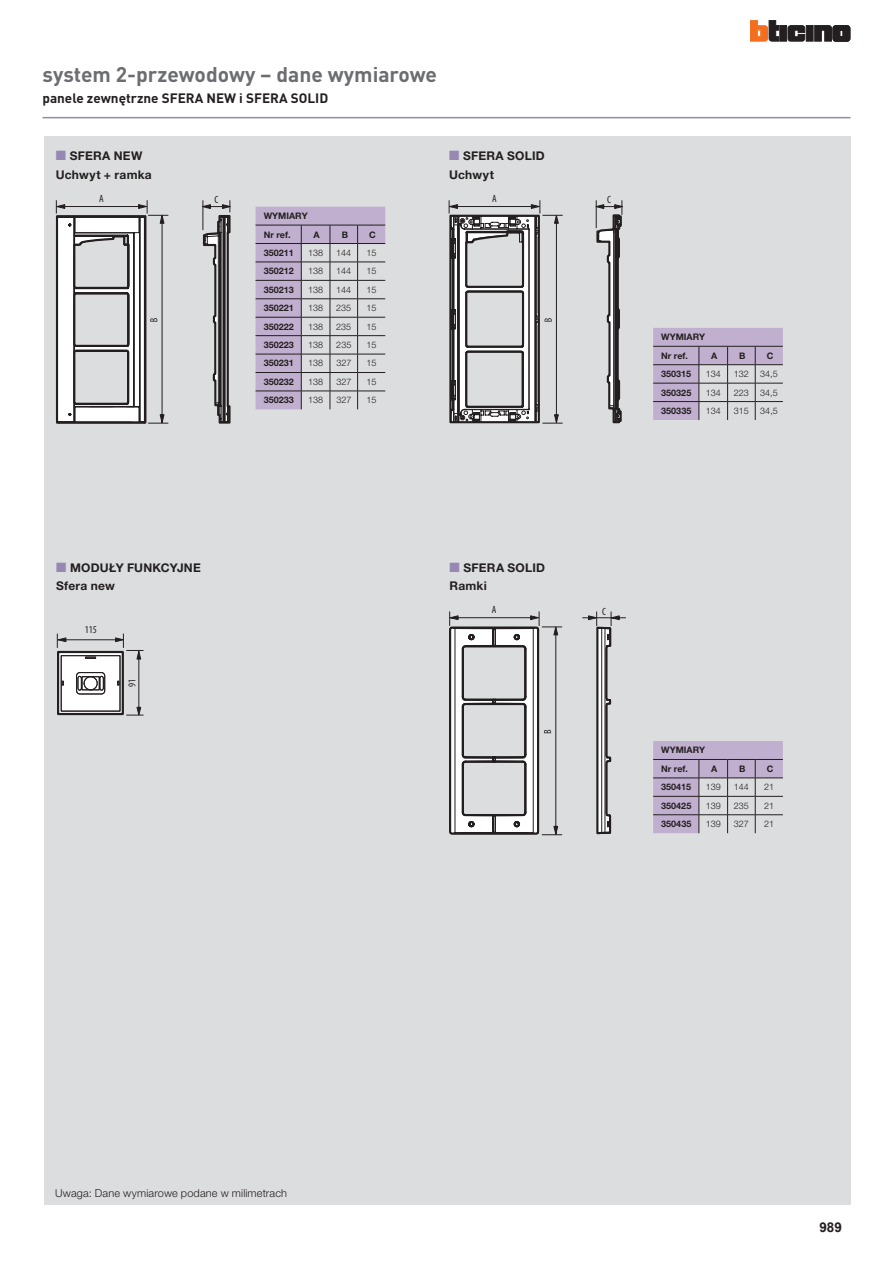
<style>
.page{position:relative;width:893px;height:1263px;background:#fff}
.page>*{position:absolute;margin:0;border:0;box-sizing:border-box;transform-origin:0 0}
.t1{font:700 21px "DIN Pro Pl";color:#6c6d70}
.t2{font:700 13.5px "DIN Pro Pl";color:#231f20}
.t3{font:700 13.5px "Arial";color:#231f20}
.t4{font:700 12px/18.3px "Helvetica Neue LT Pro";letter-spacing:.02em;color:#231f20}
.t5{font:300 10.95px "Helvetica Neue LT Pro";letter-spacing:.015em;color:#231f20}
.t6{font:condensed 10.5px "Myriad Pro";color:#231f20}
.t7{font:700 9px/18.5px "Helvetica Neue LT Pro";color:#231f20}
.t8{font:300 9px "Helvetica Neue LT Pro";color:#231f20}
.s1{color:#9589b4}
</style>
<div class="page">
<hr style="left:42px;top:117px;width:808px;height:1px;background:#9589b4">
<div style="left:780px;top:26px;width:6px;height:15px;background:#231f20"></div>
<div style="left:806px;top:26px;width:7px;height:15px;background:#231f20;border:1px solid #231f20"></div>
<svg style="left:815px;top:25px;width:35px;height:16px"></svg>
<svg style="left:750px;top:21px;width:29px;height:20px"></svg>
<svg style="left:788px;top:25px;width:17px;height:16px"></svg>
<div style="left:44px;top:137px;width:806px;height:1068px;background:#dcdddf"></div>
<svg style="left:653px;top:328px;width:130px;height:92px"></svg>
<svg style="left:653px;top:741px;width:130px;height:92px"></svg>
<svg style="left:256px;top:207px;width:129px;height:202px"></svg>
<svg style="left:57px;top:634px;width:9px;height:14px"></svg>
<hr style="left:58px;top:639px;width:62px;height:1px;background:#231f20">
<svg style="left:126px;top:707px;width:18px;height:9px"></svg>
<svg style="left:115px;top:634px;width:29px;height:25px"></svg>
<hr style="left:139px;top:651px;width:1px;height:61px;background:#231f20">
<div style="left:58px;top:652px;width:65px;height:62px;background:#fff"></div>
<div style="left:57px;top:651px;width:67px;height:64px;border:2px solid #231f20"></div>
<div style="left:61px;top:655px;width:59px;height:56px;border:1px solid #231f20"></div>
<div style="left:76px;top:672px;width:29px;height:22px;border:1px solid #231f20;border-radius:3px"></div>
<div style="left:82px;top:676px;width:18px;height:14px;border:1px solid #231f20"></div>
<div style="left:84px;top:676px;width:14px;height:14px;border:1px solid #231f20;border-radius:50%"></div>
<div style="left:99px;top:676px;width:5px;height:14px;border:1px solid #231f20;border-radius:2px"></div>
<div style="left:77px;top:676px;width:5px;height:14px;border:1px solid #231f20;border-radius:2px"></div>
<svg style="left:85px;top:657px;width:11px;height:2px"></svg>
<svg style="left:449px;top:611px;width:177px;height:225px"></svg>
<svg style="left:448px;top:200px;width:175px;height:224px"></svg>
<svg style="left:55px;top:200px;width:113px;height:224px"></svg>
<svg style="left:202px;top:200px;width:29px;height:224px"></svg>
<p class="t1" style="left:42px;top:60px;width:396px">system 2-przewodowy – dane wymiarowe</p>
<p class="t2" style="left:42px;top:89px;width:287px">panele zewnętrzne SFERA NEW i SFERA SOLID</p>
<p class="t4" style="left:56px;top:147px;width:98px"><span class="s1">■</span> SFERA NEW<br>Uchwyt + ramka</p>
<p class="t4" style="left:449px;top:147px;width:97px"><span class="s1">■</span> SFERA SOLID<br>Uchwyt</p>
<p class="t6" style="left:99px;top:192px;width:6px">A</p>
<p class="t6" style="left:607px;top:191px;width:6px">A</p>
<p class="t6" style="left:492px;top:192px;width:6px">A</p>
<p class="t6" style="left:607px;top:194px;width:5px">C</p>
<p class="t6" style="left:215px;top:194px;width:5px">C</p>
<p class="t7" style="left:264px;top:206px;width:45px">WYMIARY<br>Nr ref.</p>
<p class="t7" style="left:314px;top:225px;width:8px">A</p>
<p class="t7" style="left:342px;top:225px;width:8px">B</p>
<p class="t7" style="left:369px;top:225px;width:8px">C</p>
<p class="t7" style="left:264px;top:243px;width:32px">350211</p>
<p class="t8" style="left:308px;top:247px;width:17px">138</p>
<p class="t8" style="left:336px;top:247px;width:17px">144</p>
<p class="t8" style="left:366px;top:247px;width:12px">15</p>
<p class="t7" style="left:264px;top:262px;width:32px">350212</p>
<p class="t8" style="left:308px;top:266px;width:17px">138</p>
<p class="t8" style="left:336px;top:266px;width:17px">144</p>
<p class="t8" style="left:366px;top:266px;width:12px">15</p>
<p class="t7" style="left:264px;top:280px;width:32px">350213</p>
<p class="t8" style="left:308px;top:284px;width:17px">138</p>
<p class="t8" style="left:336px;top:284px;width:17px">144</p>
<p class="t8" style="left:366px;top:284px;width:12px">15</p>
<p class="t7" style="left:264px;top:299px;width:32px">350221</p>
<p class="t8" style="left:308px;top:302px;width:17px">138</p>
<p class="t8" style="left:336px;top:302px;width:17px">235</p>
<p class="t8" style="left:366px;top:302px;width:12px">15</p>
<p class="t7" style="left:264px;top:317px;width:32px">350222</p>
<p class="t8" style="left:308px;top:321px;width:17px">138</p>
<p class="t8" style="left:336px;top:321px;width:17px">235</p>
<p class="t8" style="left:366px;top:321px;width:12px">15</p>
<p class="t7" style="left:264px;top:335px;width:32px">350223</p>
<p class="t8" style="left:308px;top:339px;width:17px">138</p>
<p class="t8" style="left:336px;top:339px;width:17px">235</p>
<p class="t8" style="left:366px;top:339px;width:12px">15</p>
<p class="t7" style="left:264px;top:354px;width:32px">350231</p>
<p class="t8" style="left:308px;top:358px;width:17px">138</p>
<p class="t8" style="left:336px;top:358px;width:17px">327</p>
<p class="t8" style="left:366px;top:358px;width:12px">15</p>
<p class="t7" style="left:264px;top:372px;width:32px">350232</p>
<p class="t8" style="left:308px;top:376px;width:17px">138</p>
<p class="t8" style="left:336px;top:376px;width:17px">327</p>
<p class="t8" style="left:366px;top:376px;width:12px">15</p>
<p class="t7" style="left:264px;top:391px;width:32px">350233</p>
<p class="t8" style="left:308px;top:395px;width:17px">138</p>
<p class="t8" style="left:336px;top:395px;width:17px">327</p>
<p class="t8" style="left:366px;top:395px;width:12px">15</p>
<p class="t7" style="left:661px;top:328px;width:45px">WYMIARY<br>Nr ref.</p>
<p class="t7" style="left:711px;top:346px;width:8px">A</p>
<p class="t7" style="left:739px;top:346px;width:8px">B</p>
<p class="t7" style="left:767px;top:346px;width:8px">C</p>
<p class="t7" style="left:661px;top:364px;width:32px">350315</p>
<p class="t8" style="left:706px;top:368px;width:17px">134</p>
<p class="t8" style="left:734px;top:368px;width:17px">132</p>
<p class="t8" style="left:760px;top:368px;width:19px">34,5</p>
<p class="t7" style="left:661px;top:383px;width:32px">350325</p>
<p class="t8" style="left:706px;top:387px;width:17px">134</p>
<p class="t8" style="left:734px;top:387px;width:17px">223</p>
<p class="t8" style="left:760px;top:387px;width:19px">34,5</p>
<p class="t7" style="left:661px;top:401px;width:32px">350335</p>
<p class="t8" style="left:706px;top:405px;width:17px">134</p>
<p class="t8" style="left:734px;top:405px;width:17px">315</p>
<p class="t8" style="left:760px;top:405px;width:19px">34,5</p>
<p class="t4" style="left:56px;top:558px;width:146px"><span class="s1">■</span> MODUŁY FUNKCYJNE<br>Sfera new</p>
<p class="t6" style="left:85px;top:623px;width:14px">115</p>
<p class="t6" style="left:126px;top:687px;width:10px;rotate:-90deg">91</p>
<p class="t4" style="left:449px;top:558px;width:97px"><span class="s1">■</span> SFERA SOLID<br>Ramki</p>
<p class="t6" style="left:492px;top:603px;width:6px">A</p>
<p class="t6" style="left:602px;top:605px;width:5px">C</p>
<p class="t7" style="left:661px;top:741px;width:45px">WYMIARY<br>Nr ref.</p>
<p class="t7" style="left:711px;top:759px;width:8px">A</p>
<p class="t7" style="left:739px;top:759px;width:8px">B</p>
<p class="t7" style="left:767px;top:759px;width:8px">C</p>
<p class="t7" style="left:661px;top:778px;width:32px">350415</p>
<p class="t8" style="left:706px;top:781px;width:17px">139</p>
<p class="t8" style="left:734px;top:781px;width:17px">144</p>
<p class="t8" style="left:764px;top:781px;width:12px">21</p>
<p class="t7" style="left:661px;top:796px;width:32px">350425</p>
<p class="t8" style="left:706px;top:800px;width:17px">139</p>
<p class="t8" style="left:734px;top:800px;width:17px">235</p>
<p class="t8" style="left:764px;top:800px;width:12px">21</p>
<p class="t7" style="left:661px;top:814px;width:32px">350435</p>
<p class="t8" style="left:706px;top:818px;width:17px">139</p>
<p class="t8" style="left:734px;top:818px;width:17px">327</p>
<p class="t8" style="left:764px;top:818px;width:12px">21</p>
<p class="t5" style="left:55px;top:1186px;width:233px">Uwaga: Dane wymiarowe podane w milimetrach</p>
<p class="t3" style="left:819px;top:1218px;width:24px">989</p>
</div>
